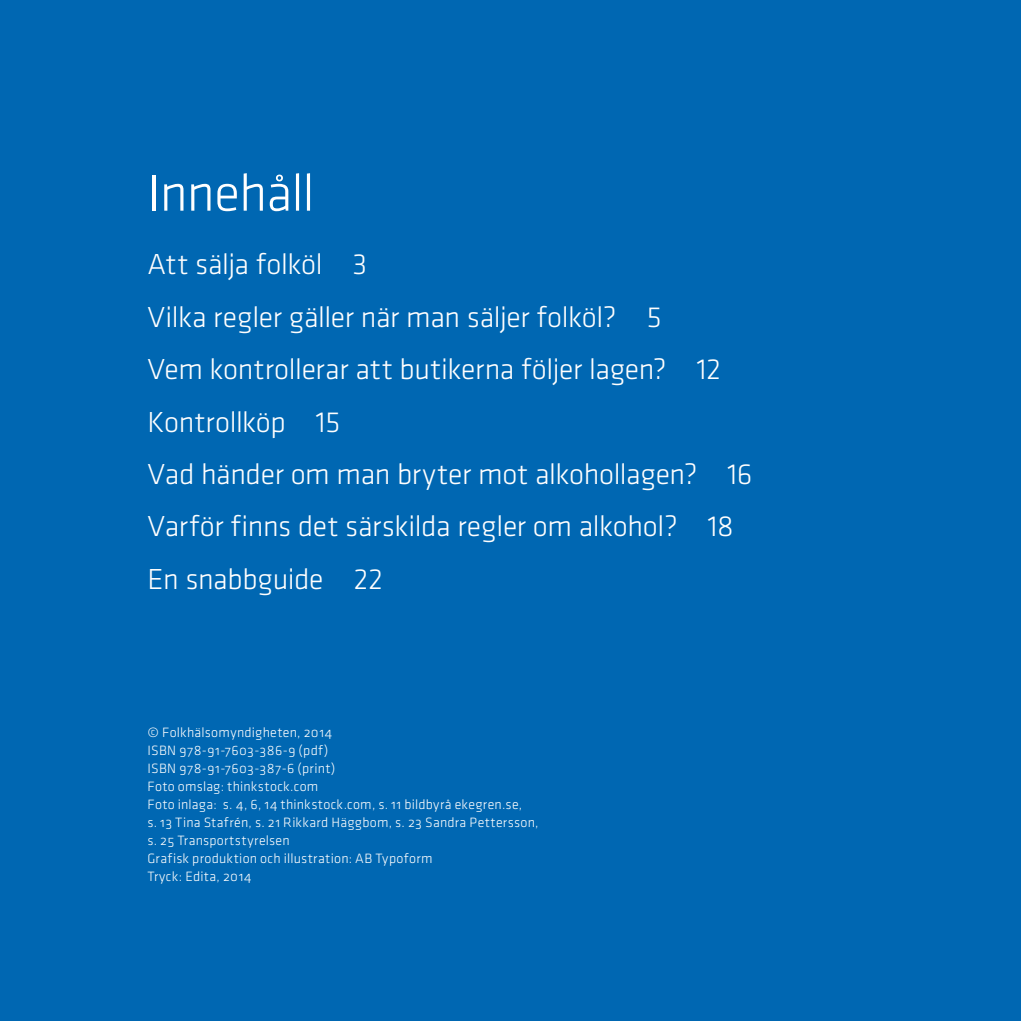
<style>
.page{position:relative;width:1021px;height:1021px;background:#fff}
.page>*{position:absolute;margin:0;border:0;box-sizing:border-box;transform-origin:0 0}
.t1{font:300 54px "Klavika";letter-spacing:-.02em;color:#fff}
.t2{font:300 30px/52.4px "Klavika";letter-spacing:-.01em;color:#fff}
.t3{font:300 14px/18px "Klavika";letter-spacing:.02em;color:#fff}
</style>
<div class="page">
<div style="left:0;top:0;width:1020px;height:1020px;background:#0067b2"></div>
<h1 class="t1" style="left:147px;top:163px;width:169px">Innehåll</h1>
<h2 class="t2" style="left:147px;top:239px;width:606px">Att sälja folköl 3<br>Vilka regler gäller när man säljer folköl? 5<br>Vem kontrollerar att butikerna följer lagen? 12<br>Kontrollköp 15<br>Vad händer om man bryter mot alkohollagen? 16<br>Varför finns det särskilda regler om alkohol? 18<br>En snabbguide 22</h2>
<p class="t3" style="left:147px;top:723px;width:392px">© Folkhälsomyndigheten, 2014<br>ISBN 978-91-7603-386-9 (pdf)<br>ISBN 978-91-7603-387-6 (print)<br>Foto omslag: thinkstock.com<br>Foto inlaga: s. 4, 6, 14 thinkstock.com, s. 11 bildbyrå ekegren.se,<br>s. 13 Tina Stafrén, s. 21 Rikkard Häggbom, s. 23 Sandra Pettersson, s. 25 Transportstyrelsen<br>Grafisk produktion och illustration: AB Typoform<br>Tryck: Edita, 2014</p>
</div>
